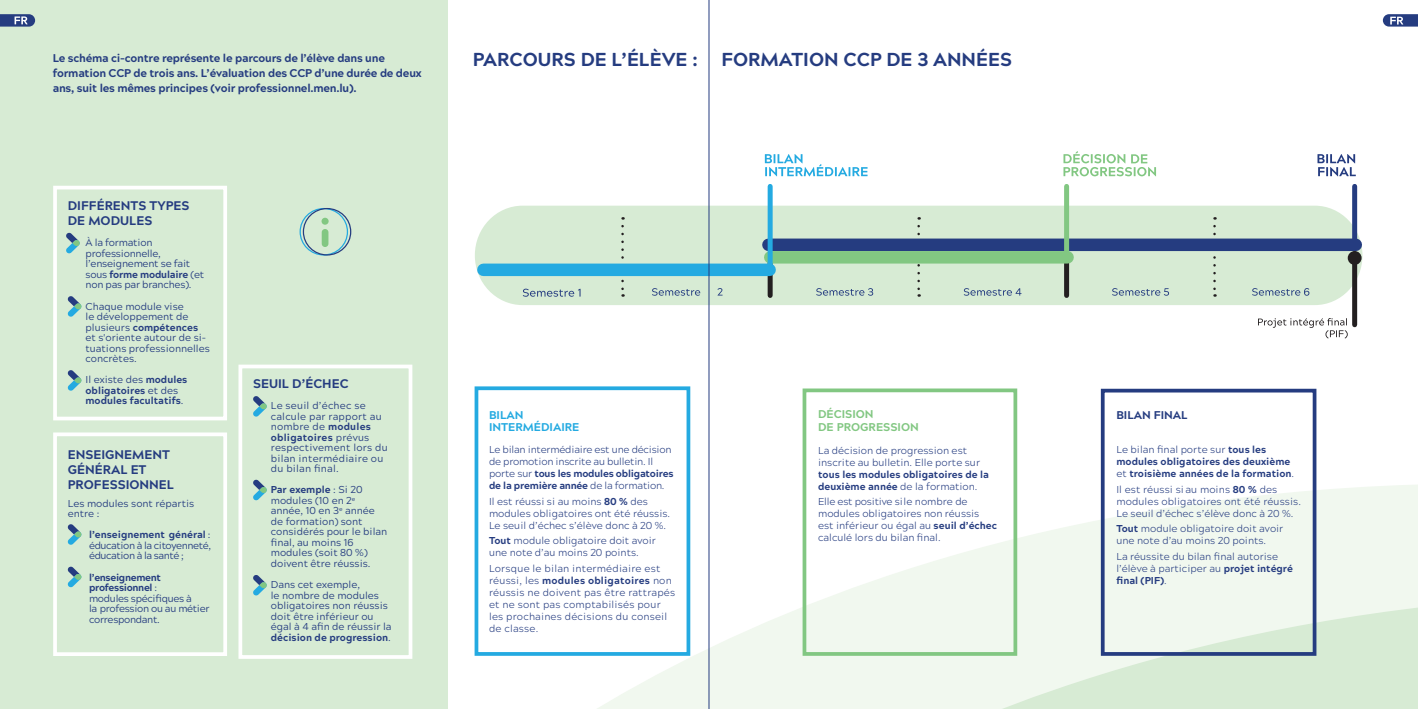
<style>
.page{position:relative;width:1418px;height:709px;background:#fff}
.page>*{position:absolute;margin:0;border:0;box-sizing:border-box;transform-origin:0 0}
.Titre_1{font:800 18.75px "Acherus Grotesque";color:#253c80}
.Titre_1-2{font:800 12.5px/15px "Acherus Grotesque";color:#253c80}
.Body_Texte{font:800 11.25px/15px "Acherus Grotesque";letter-spacing:-.02em;color:#253c80}
.t1{font:800 11.25px "Acherus Grotesque";color:#82c782}
.t2{font:800 11.25px "Acherus Grotesque";color:#24aae1}
.Body_Texte-2{font:800 11.25px "Acherus Grotesque";color:#253c80}
.t3{font:300 10px/12px "Acherus Grotesque";color:#253c80}
.Body_Texte-3{font:10px/10.5px "Acherus Grotesque";color:#253c80}
.t4{font:300 10px/12px "Acherus Grotesque";letter-spacing:.02em;color:#253c80}
.Body_Texte-4{font:800 10px/10.5px "Acherus Grotesque";color:#253c80}
.t5{font:300 10px/12px "Acherus Grotesque";letter-spacing:-.02em;color:#253c80}
.Body_Texte-5{font:10px/10.5px "Acherus Grotesque";letter-spacing:.02em;color:#253c80}
.Body_Texte-6{font:10px/10.5px "Acherus Grotesque";letter-spacing:-.02em;color:#253c80}
.Body_Texte-7{font:10px/10.5px "Acherus Grotesque";letter-spacing:-.03em;color:#253c80}
.s1{font-weight:800}
.s2{font-weight:400}
.s3{font-weight:300}
</style>
<div class="page">
<div style="left:0;top:0;width:447px;height:709px;background:#d7ebd4"></div>
<div style="left:321px;top:218px;width:7px;height:7px;background:#82c782;border-radius:50%"></div>
<div style="left:299px;top:208px;width:49px;height:47px;border:1px solid #24aae1;border-radius:50%"></div>
<div style="left:303px;top:208px;width:48px;height:47px;border:1px solid #253c80;border-radius:50%"></div>
<div style="left:322px;top:229px;width:6px;height:18px;background:#82c782;border-radius:3px"></div>
<svg style="left:412px;top:483px;width:1005px;height:226px"></svg>
<svg style="left:563px;top:593px;width:854px;height:116px;fill:#f1f8ef"></svg>
<svg style="left:253px;top:396px;width:14px;height:21px"></svg>
<svg style="left:253px;top:479px;width:14px;height:21px"></svg>
<svg style="left:253px;top:575px;width:14px;height:20px"></svg>
<div style="left:238px;top:364px;width:174px;height:295px;border:4px solid #fff"></div>
<svg style="left:66px;top:232px;width:14px;height:22px"></svg>
<svg style="left:67px;top:296px;width:15px;height:21px"></svg>
<svg style="left:67px;top:370px;width:15px;height:21px"></svg>
<div style="left:53px;top:186px;width:174px;height:234px;border:4px solid #fff"></div>
<div style="left:474px;top:386px;width:216px;height:270px;border:4px solid #24aae1"></div>
<div style="left:802px;top:388px;width:215px;height:268px;border:4px solid #82c782"></div>
<div style="left:1100px;top:389px;width:216px;height:267px;border:4px solid #253c80"></div>
<svg style="left:67px;top:524px;width:15px;height:21px"></svg>
<svg style="left:67px;top:566px;width:15px;height:21px"></svg>
<div style="left:53px;top:432px;width:174px;height:224px;border:4px solid #fff"></div>
<div style="left:475px;top:206px;width:887px;height:99px;background:#d7ebd4;border-radius:49px"></div>
<div style="left:1064px;top:258px;width:5px;height:37px;background:#231f20"></div>
<svg style="left:767px;top:266px;width:5px;height:29px"></svg>
<svg style="left:621px;top:226px;width:3px;height:71px"></svg>
<svg style="left:1213px;top:226px;width:2px;height:71px"></svg>
<svg style="left:917px;top:226px;width:2px;height:71px"></svg>
<svg style="left:1258px;top:318px;width:89px;height:20px"></svg>
<svg style="left:1317px;top:154px;width:38px;height:22px"></svg>
<div style="left:768px;top:238px;width:587px;height:13px;background:#253c80"></div>
<div style="left:1352px;top:186px;width:5px;height:62px;background:#253c80"></div>
<div style="left:1064px;top:186px;width:5px;height:69px;background:#82c782"></div>
<svg style="left:764px;top:154px;width:103px;height:22px"></svg>
<div style="left:1352px;top:254px;width:5px;height:71px;background:#231f20"></div>
<div style="left:1347px;top:251px;width:14px;height:14px;background:#231f20;border-radius:50%"></div>
<svg style="left:1063px;top:151px;width:93px;height:25px"></svg>
<div style="left:483px;top:263px;width:286px;height:13px;background:#24aae1"></div>
<div style="left:770px;top:251px;width:297px;height:12px;background:#82c782"></div>
<div style="left:767px;top:186px;width:5px;height:80px;background:#24aae1"></div>
<svg style="left:652px;top:288px;width:48px;height:8px"></svg>
<svg style="left:816px;top:288px;width:57px;height:8px"></svg>
<svg style="left:1112px;top:288px;width:57px;height:8px"></svg>
<svg style="left:963px;top:288px;width:58px;height:8px"></svg>
<svg style="left:1252px;top:288px;width:57px;height:8px"></svg>
<svg style="left:717px;top:288px;width:6px;height:7px"></svg>
<svg style="left:523px;top:289px;width:57px;height:8px"></svg>
<hr style="left:708px;top:0;width:1px;height:709px;background:#253c80">
<svg style="left:1382px;top:14px;width:35px;height:13px"></svg>
<svg style="left:0;top:14px;width:35px;height:13px"></svg>
<p class="Body_Texte" style="left:53px;top:49px;width:334px">Le schéma ci-contre représente le parcours de l’élève dans une</p>
<p class="Titre_1" style="left:473px;top:44px;width:226px">PARCOURS DE L’ÉLÈVE :</p>
<p class="Titre_1" style="left:721px;top:44px;width:292px">FORMATION CCP DE 3 ANNÉES</p>
<p class="Body_Texte" style="left:53px;top:64px;width:370px">formation CCP de trois ans. L’évaluation des CCP d’une durée de deux ans, suit les mêmes principes (voir professionnel.men.lu).</p>
<p class="Titre_1-2" style="left:68px;top:197px;width:123px">DIFFÉRENTS TYPES<br>DE MODULES</p>
<p class="Body_Texte-6" style="left:85px;top:237px;width:120px">À la formation professionnelle, l’enseignement se fait sous <span class="s1">forme modulaire</span> (et non pas par branches).</p>
<p class="Body_Texte-3" style="left:85px;top:300px;width:126px">Chaque module vise<br>le développement de plusieurs <span class="s1">compétences </span>et s'oriente autour de si&shy;tuations professionnelles concrètes.</p>
<p class="Body_Texte-4" style="left:85px;top:374px;width:103px"><span class="s2">Il existe des</span> modules obligatoires <span class="s2">et des </span>modules facultatifs<span class="s2">.</span></p>
<p class="Titre_1-2" style="left:68px;top:446px;width:108px">ENSEIGNEMENT<br>GÉNÉRAL ET<br>PROFESSIONNEL</p>
<p class="Body_Texte-3" style="left:68px;top:497px;width:128px">Les modules sont répartis entre :</p>
<p class="Body_Texte-3" style="left:89px;top:529px;width:123px;text-align:justify"><span class="s1">l’enseignement général</span> : éducation à la citoyenneté, éducation à la santé ;</p>
<p class="Body_Texte-7" style="left:89px;top:571px;width:122px"><span class="s1">l’enseignement professionnel</span> :<br>modules spécifiques à<br>la profession ou au métier correspondant.</p>
<p class="Titre_1-2" style="left:253px;top:375px;width:97px">SEUIL D’ÉCHEC</p>
<p class="Body_Texte-5" style="left:271px;top:399px;width:118px">Le seuil d’échec se calcule par rapport au nombre de <span class="s1">modules obligatoires</span> prévus respectivement lors du bilan intermédiaire ou du bilan final.</p>
<p class="Body_Texte-3" style="left:271px;top:484px;width:118px"><span class="s1">Par exemple</span> : Si 20 modules (10 en 2<sup>e </sup>année, 10 en 3<sup>e</sup> année de formation) sont considérés pour le bilan final, au moins 16 modules (soit 80 %) doivent être réussis.</p>
<p class="Body_Texte-3" style="left:271px;top:578px;width:122px">Dans cet exemple,<br>le nombre de modules obligatoires non réussis doit être inférieur ou égal à 4 afin de réussir la <span class="s1">décision de progression</span>.</p>
<p class="t2" style="left:489px;top:405px;width:36px">BILAN</p>
<p class="t2" style="left:489px;top:417px;width:92px">INTERMÉDIAIRE</p>
<p class="t5" style="left:489px;top:443px;width:186px">Le bilan intermédiaire est une décision de promotion inscrite au bulletin. Il porte sur <span class="s1">tous les modules obligatoires de la première année</span> de la formation.</p>
<p class="t3" style="left:489px;top:494px;width:183px">Il est réussi si au moins <span class="s1">80 %</span> des modules obligatoires ont été réussis.<br>Le seuil d’échec s’élève donc à 20 %.</p>
<p class="t3" style="left:489px;top:534px;width:168px"><span class="s1">Tout</span> module obligatoire doit avoir une note d’au moins 20 points.</p>
<p class="t4" style="left:489px;top:561px;width:188px">Lorsque le bilan intermédiaire est réussi, les <span class="s1">modules obligatoires</span> non réussis ne doivent pas être rattrapés et ne sont pas comptabilisés pour les prochaines décisions du conseil de classe.</p>
<p class="t1" style="left:818px;top:404px;width:57px">DÉCISION</p>
<p class="t1" style="left:818px;top:417px;width:102px">DE PROGRESSION</p>
<p class="t3" style="left:818px;top:443px;width:172px">La décision de progression est inscrite au bulletin. Elle porte sur <span class="s1">tous les modules obligatoires de la deuxième année</span> de la formation.</p>
<p class="t3" style="left:818px;top:495px;width:180px">Elle est positive sile nombre de modules obligatoires non réussis est inférieur ou égal au <span class="s1">seuil d’échec </span>calculé lors du bilan final.</p>
<p class="Body_Texte-2" style="left:1116px;top:405px;width:73px">BILAN FINAL</p>
<p class="Body_Texte-4" style="left:1116px;top:443px;width:179px;line-height:12px"><span class="s3">Le bilan final porte sur</span> tous les modules obligatoires des deuxième <span class="s3">et</span> troisième années de la formation<span class="s3">.</span></p>
<p class="t3" style="left:1116px;top:482px;width:186px">Il est réussi si au moins <span class="s1">80 %</span> des modules obligatoires ont été réussis.<br>Le seuil d’échec s’élève donc à 20 %.</p>
<p class="t3" style="left:1116px;top:522px;width:168px"><span class="s1">Tout</span> module obligatoire doit avoir une note d’au moins 20 points.</p>
<p class="t3" style="left:1116px;top:549px;width:178px">La réussite du bilan final autorise l’élève à participer au <span class="s1">projet intégré final (PIF)</span>.</p>
</div>
